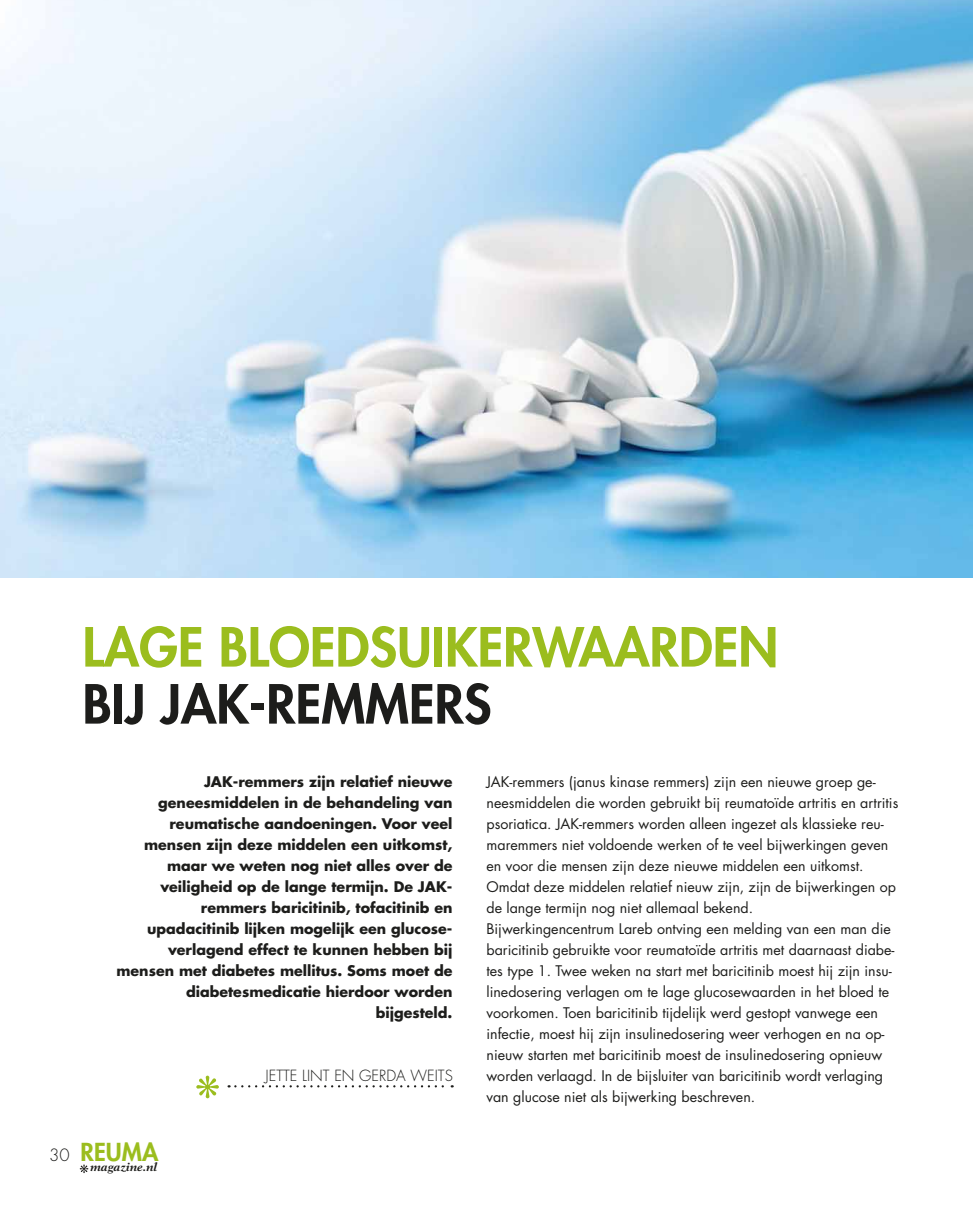
<style>
.page{position:relative;width:973px;height:1207px;background:#fff}
.page>*{position:absolute;margin:0;border:0;box-sizing:border-box;transform-origin:0 0}
.t1{font:800 52.5px "Futura Std";color:#9bbd1e}
.t2{font:800 52.5px "Futura Std";color:#1d1d1b}
.t3{font:800 24.15px "Futura Std";color:#9bbd1e}
.t4{font:300 15px "Futura Std";color:#1d1d1b}
.t5{font:14.25px/21px "Futura Std";color:#1d1d1b}
.t6{font:700 14.25px/21px "Futura Std";color:#1d1d1b;text-align:right}
.t7{font:italic 700 11.4px "New Aster LT Std";color:#1d1d1b}
.s1{font-weight:300;font-size:16.5px;color:#1d1d1b}
</style>
<div class="page">
<svg style="left:229px;top:1085px;width:224px;height:2px"></svg>
<svg style="left:196px;top:1075px;width:23px;height:23px"></svg>
<svg style="left:80px;top:1164px;width:8px;height:9px"></svg>
<img style="left:0;top:0;width:973px;height:578px">
<h1 class="t1" style="left:83px;top:623px;width:697px">LAGE BLOEDSUIKERWAARDEN</h1>
<h1 class="t2" style="left:83px;top:680px;width:410px">BIJ JAK-REMMERS</h1>
<p class="t6" style="left:117px;top:772px;width:337px">JAK-remmers zijn relatief nieuwe geneesmiddelen in de behandeling van reumatische aandoeningen. Voor veel mensen zijn deze middelen een uitkomst, maar we weten nog niet alles over de veiligheid op de lange termijn. De JAK&shy;remmers baricitinib, tofacitinib en upadacitinib lijken mogelijk een glucose&shy;verlagend effect te kunnen hebben bij mensen met diabetes mellitus. Soms moet de diabetesmedicatie hierdoor worden bijgesteld.</p>
<p class="t5" style="left:486px;top:772px;width:413px">JAK-remmers (janus kinase remmers) zijn een nieuwe groep ge&shy;neesmiddelen die worden gebruikt bij reumatoïde artritis en artritis psoriatica. JAK-remmers worden alleen ingezet als klassieke reu&shy;maremmers niet voldoende werken of te veel bijwerkingen geven en voor die mensen zijn deze nieuwe middelen een uitkomst.<br>Omdat deze middelen relatief nieuw zijn, zijn de bijwerkingen op de lange termijn nog niet allemaal bekend.<br>Bijwerkingencentrum Lareb ontving een melding van een man die baricitinib gebruikte voor reumatoïde artritis met daarnaast diabe&shy;tes type 1. Twee weken na start met baricitinib moest hij zijn insu&shy;linedosering verlagen om te lage glucosewaarden in het bloed te voorkomen. Toen baricitinib tijdelijk werd gestopt vanwege een infectie, moest hij zijn insulinedosering weer verhogen en na op&shy;nieuw starten met baricitinib moest de insulinedosering opnieuw worden verlaagd. In de bijsluiter van baricitinib wordt verlaging van glucose niet als bijwerking beschreven.</p>
<p class="t4" style="left:266px;top:1068px;width:189px">JETTE LINT EN GERDA WEITS</p>
<h2 class="t3" style="left:49px;top:1140px;width:111px"><span class="s1">30</span> REUMA</h2>
<p class="t7" style="left:91px;top:1161px;width:68px">magazine.nl</p>
</div>
